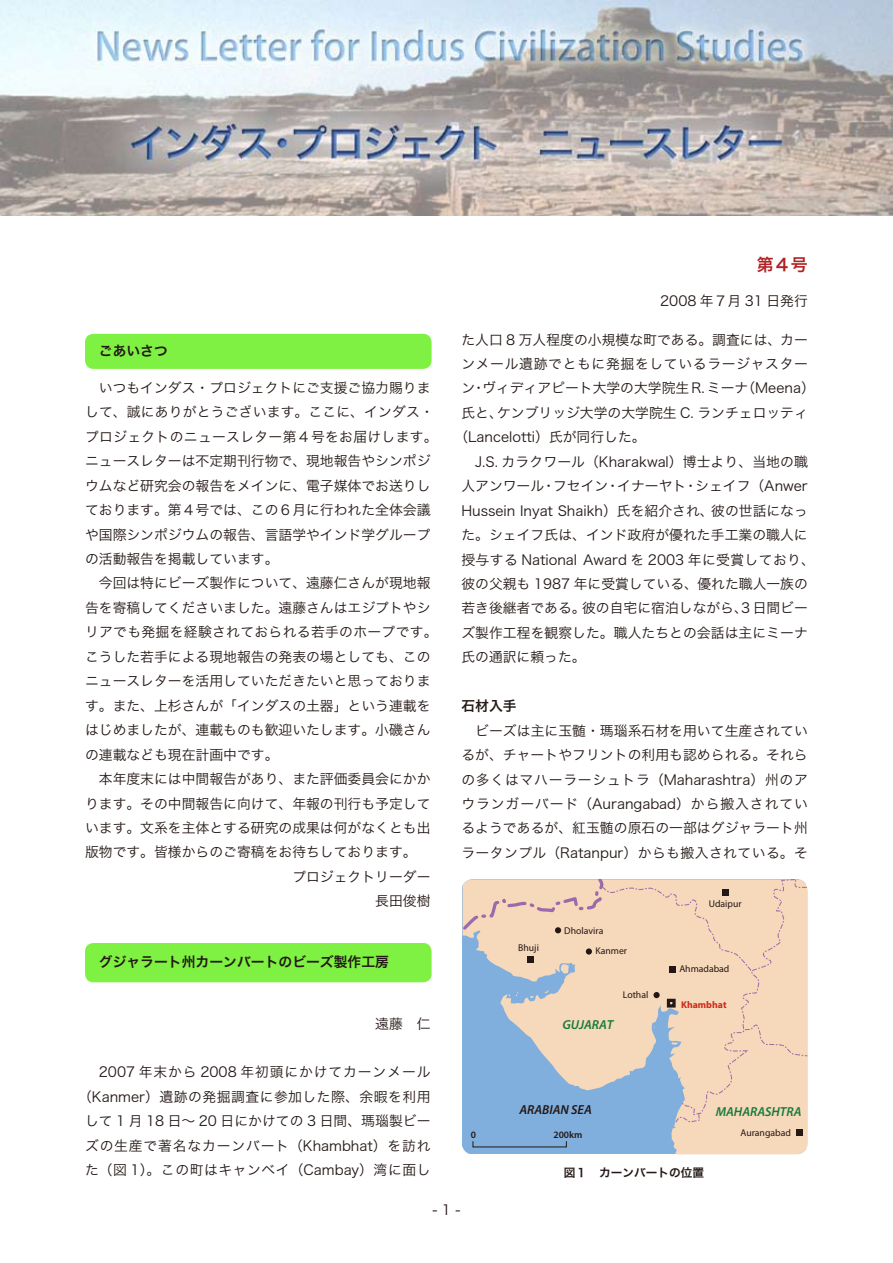
<style>
.page{position:relative;width:893px;height:1263px;background:#fff}
.page>*{position:absolute;margin:0;border:0;box-sizing:border-box;transform-origin:0 0}
.t1{font:16.95px "Hira Kaku Pro W6";color:#b12223}
.t2{font:13.8px/24.5px "Hira Kaku Pro W3";color:#231815;text-align:justify}
.t3{font:13.8px/24.5px "Hira Kaku Pro W3";letter-spacing:.035em;color:#231815;text-align:center}
.t4{font:13.8px "Hira Kaku Pro W3";letter-spacing:.02em;color:#231815}
.t5{font:13.8px "Hira Kaku Pro W6";color:#231815}
.t6{font:13.8px "Hira Kaku Pro W3";letter-spacing:.045em;color:#231815}
.t7{font:italic 600 13.05px "Myriad Pro";color:#137b3b}
.t8{font:italic 600 13.05px "Myriad Pro";color:#231815}
.t9{font:11.7px "Hira Kaku Pro W6";color:#231815}
.t10{font:9.75px "Myriad Pro";color:#231815}
.t11{font:700 9.75px "Myriad Pro";color:#d1281a}
.t12{font:600 9.75px "Myriad Pro";color:#231815}
</style>
<div class="page">
<div style="left:85px;top:334px;width:347px;height:35px;background:#7ff142;border-radius:9px"></div>
<div style="left:85px;top:943px;width:347px;height:39px;background:#7ff142;border-radius:9px"></div>
<img style="left:0;top:0;width:893px;height:215px">
<svg style="left:463px;top:1123px;width:345px;height:32px;background:#afbecf"></svg>
<div style="left:796px;top:1130px;width:7px;height:6px;background:#231815"></div>
<svg style="left:462px;top:879px;width:346px;height:244px;background:#d8ccc2"></svg>
<p class="t5" style="left:85px;top:338px;width:84px">　ごあいさつ</p>
<p class="t2" style="left:85px;top:374px;width:347px">　いつもインダス・プロジェクトにご支援ご協力賜りま</p>
<p class="t2" style="left:85px;top:399px;width:350px">して、誠にありがとうございます。ここに、インダス・</p>
<p class="t4" style="left:85px;top:424px;width:354px">プロジェクトのニュースレター第４号をお届けします。</p>
<p class="t2" style="left:85px;top:448px;width:347px">ニュースレターは不定期刊行物で、現地報告やシンポジ</p>
<p class="t2" style="left:85px;top:472px;width:347px">ウムなど研究会の報告をメインに、電子媒体でお送りし</p>
<p class="t2" style="left:85px;top:497px;width:347px">ております。第４号では、この６月に行われた全体会議</p>
<p class="t2" style="left:85px;top:521px;width:347px">や国際シンポジウムの報告、言語学やインド学グループ</p>
<p class="t2" style="left:85px;top:546px;width:195px">の活動報告を掲載しています。</p>
<p class="t2" style="left:85px;top:570px;width:347px">　今回は特にビーズ製作について、遠藤仁さんが現地報</p>
<p class="t2" style="left:85px;top:594px;width:347px">告を寄稿してくださいました。遠藤さんはエジプトやシ</p>
<p class="t4" style="left:85px;top:620px;width:354px">リアでも発掘を経験されておられる若手のホープです。</p>
<p class="t2" style="left:85px;top:643px;width:347px">こうした若手による現地報告の発表の場としても、この</p>
<p class="t2" style="left:85px;top:668px;width:347px">ニュースレターを活用していただきたいと思っておりま</p>
<p class="t2" style="left:85px;top:692px;width:347px">す。また、上杉さんが「インダスの土器」という連載を</p>
<p class="t2" style="left:85px;top:717px;width:347px">はじめましたが、連載ものも歓迎いたします。小磯さん</p>
<p class="t2" style="left:85px;top:741px;width:195px">の連載なども現在計画中です。</p>
<p class="t2" style="left:85px;top:766px;width:347px">　本年度末には中間報告があり、また評価委員会にかか</p>
<p class="t2" style="left:85px;top:790px;width:347px">ります。その中間報告に向けて、年報の刊行も予定して</p>
<p class="t2" style="left:85px;top:814px;width:347px">います。文系を主体とする研究の成果は何がなくとも出</p>
<p class="t2" style="left:85px;top:839px;width:333px">版物です。皆様からのご寄稿をお待ちしております。</p>
<p class="t2" style="left:292px;top:863px;width:140px">プロジェクトリーダー</p>
<p class="t2" style="left:375px;top:888px;width:57px">長田俊樹</p>
<p class="t5" style="left:85px;top:950px;width:306px">　グジャラート州カーンバートのビーズ製作工房</p>
<p class="t2" style="left:375px;top:1010px;width:57px">遠藤　仁</p>
<p class="t3" style="left:78px;top:1059px;width:354px">　2007 年末から 2008 年初頭にかけてカーンメール（Kanmer）遺跡の発掘調査に参加した際、余暇を利用して 1 月 18 日～ 20 日にかけての 3 日間、瑪瑙製ビーズの生産で著名なカーンバート（Khambhat）を訪れた（図 1）。この町はキャンベイ（Cambay）湾に面し</p>
<p class="t1" style="left:757px;top:249px;width:53px">第４号</p>
<p class="t2" style="left:660px;top:288px;width:149px">2008 年７月 31 日発行</p>
<p class="t2" style="left:461px;top:326px;width:348px">た人口 8 万人程度の小規模な町である。調査には、カー</p>
<p class="t6" style="left:461px;top:351px;width:348px">ンメール遺跡でともに発掘をしているラージャスター</p>
<p class="t2" style="left:461px;top:375px;width:355px">ン・ヴィディアピート大学の大学院生R.ミーナ（Meena）</p>
<p class="t2" style="left:461px;top:399px;width:348px">氏と、ケンブリッジ大学の大学院生 C. ランチェロッティ</p>
<p class="t2" style="left:454px;top:424px;width:193px">（Lancelotti）氏が同行した。</p>
<p class="t2" style="left:461px;top:448px;width:348px">　J.S. カラクワール（Kharakwal）博士より、当地の職</p>
<p class="t2" style="left:461px;top:473px;width:348px">人アンワール・フセイン・イナーヤト・シェイフ（Anwer</p>
<p class="t2" style="left:461px;top:497px;width:348px">Hussein Inyat Shaikh）氏を紹介され、彼の世話になっ</p>
<p class="t2" style="left:461px;top:522px;width:348px">た。シェイフ氏は、インド政府が優れた手工業の職人に</p>
<p class="t2" style="left:461px;top:546px;width:355px">授与する National Award を 2003 年に受賞しており、</p>
<p class="t2" style="left:461px;top:571px;width:348px">彼の父親も 1987 年に受賞している、優れた職人一族の</p>
<p class="t2" style="left:461px;top:595px;width:348px">若き後継者である。彼の自宅に宿泊しながら、3 日間ビー</p>
<p class="t2" style="left:461px;top:619px;width:348px">ズ製作工程を観察した。職人たちとの会話は主にミーナ</p>
<p class="t2" style="left:461px;top:644px;width:126px">氏の通訳に頼った。</p>
<p class="t5" style="left:461px;top:693px;width:57px">石材入手</p>
<p class="t2" style="left:461px;top:717px;width:348px">　ビーズは主に玉髄・瑪瑙系石材を用いて生産されているが、チャートやフリントの利用も認められる。それらの多くはマハーラーシュトラ（Maharashtra）州のアウランガーバード（Aurangabad）から搬入されているようであるが、紅玉髄の原石の一部はグジャラート州ラータンプル（Ratanpur）からも搬入されている。そ</p>
<p class="t10" style="left:564px;top:924px;width:41px">Dholavira</p>
<p class="t10" style="left:518px;top:941px;width:22px">Bhuji</p>
<p class="t10" style="left:595px;top:945px;width:33px">Kanmer</p>
<p class="t7" style="left:562px;top:1016px;width:52px">GUJARAT</p>
<p class="t10" style="left:623px;top:988px;width:27px">Lothal</p>
<p class="t8" style="left:519px;top:1101px;width:74px">ARABIAN SEA</p>
<p class="t12" style="left:471px;top:1128px;width:7px">0</p>
<p class="t12" style="left:553px;top:1128px;width:30px">200km</p>
<p class="t10" style="left:709px;top:897px;width:34px">Udaipur</p>
<p class="t10" style="left:679px;top:963px;width:52px">Ahmadabad</p>
<p class="t11" style="left:681px;top:998px;width:47px">Khambhat</p>
<p class="t7" style="left:716px;top:1104px;width:87px">MAHARASHTRA</p>
<p class="t10" style="left:740px;top:1126px;width:52px">Aurangabad</p>
<p class="t9" style="left:564px;top:1161px;width:142px">図１　カーンバートの位置</p>
<p class="t2" style="left:432px;top:1196px;width:30px">- 1 -</p>
</div>
